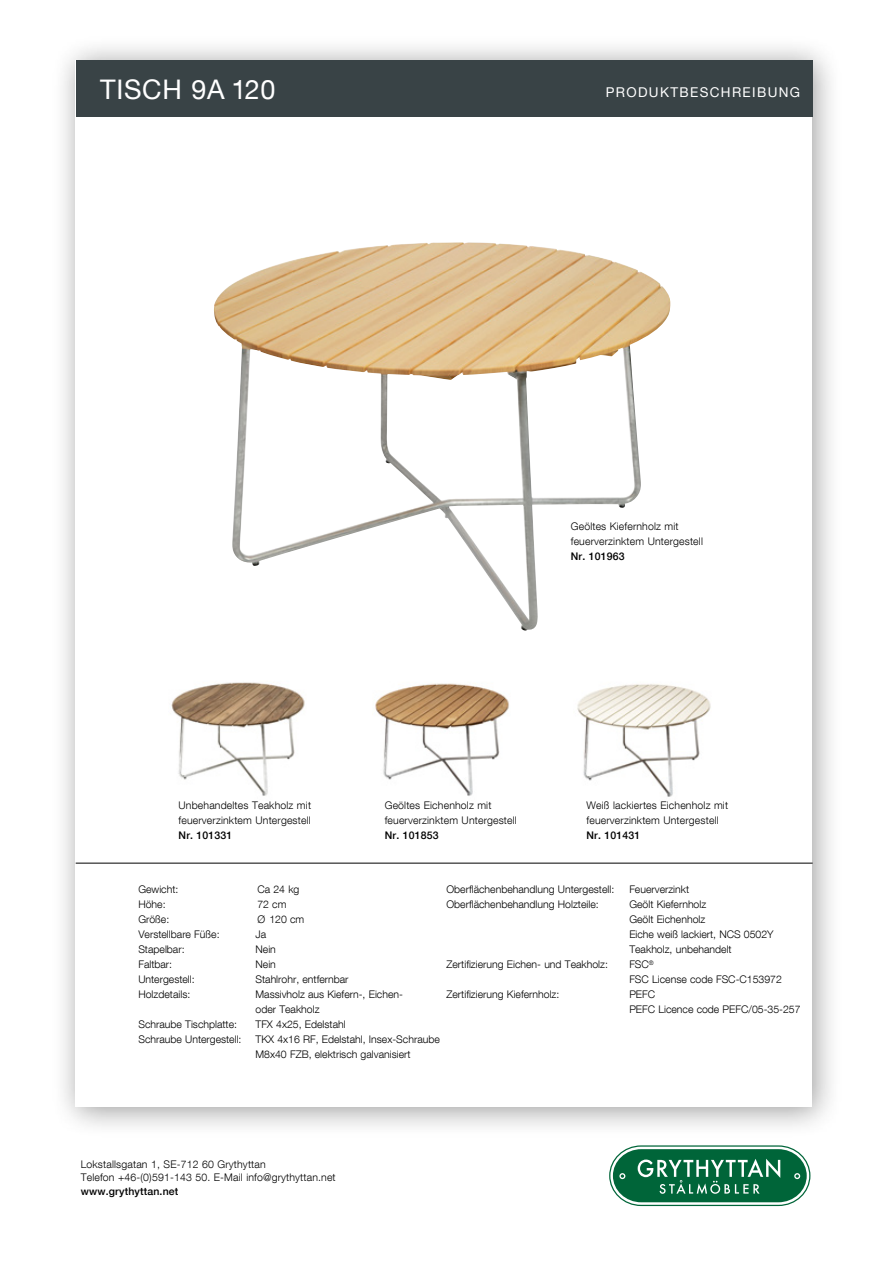
<style>
.page{position:relative;width:893px;height:1263px;background:#fff}
.page>*{position:absolute;margin:0;border:0;box-sizing:border-box;transform-origin:0 0}
.t1{font:27px "Helvetica Neue LT Com";letter-spacing:.025em;color:#fff}
.t2{font:13.5px "Helvetica Neue LT Com";letter-spacing:.1em;color:#fff}
.t3{font:300 10.5px/15px "Helvetica Neue LT Com";color:#000}
.t4{font:500 10.5px "Helvetica Neue LT Com";letter-spacing:.015em;color:#000}
</style>
<div class="page">
<div style="left:50px;top:35px;width:793px;height:1104px;background:#000;opacity:.4"></div>
<div style="left:76px;top:61px;width:736px;height:1046px;background:#fff"></div>
<div style="left:76px;top:60px;width:737px;height:57px;background:#394346"></div>
<hr style="left:76px;top:863px;width:737px;height:1px;background:#000">
<svg style="left:609px;top:1146px;width:201px;height:60px"></svg>
<img style="left:171px;top:682px;width:134px;height:114px">
<img style="left:375px;top:683px;width:134px;height:113px">
<img style="left:577px;top:684px;width:134px;height:113px">
<img style="left:214px;top:242px;width:456px;height:389px">
<h1 class="t1" style="left:100px;top:73px;width:177px">TISCH 9A 120</h1>
<p class="t2" style="left:606px;top:83px;width:196px">PRODUKTBESCHREIBUNG</p>
<p class="t3" style="left:571px;top:518px;width:134px">Geöltes Kiefernholz mit feuerverzinktem Untergestell</p>
<p class="t4" style="left:571px;top:550px;width:55px">Nr. 101963</p>
<p class="t3" style="left:179px;top:798px;width:134px">Unbehandeltes Teakholz mit feuerverzinktem Untergestell</p>
<p class="t4" style="left:179px;top:829px;width:55px">Nr. 101331</p>
<p class="t3" style="left:385px;top:798px;width:134px">Geöltes Eichenholz mit feuerverzinktem Untergestell</p>
<p class="t4" style="left:385px;top:829px;width:55px">Nr. 101853</p>
<p class="t3" style="left:587px;top:798px;width:143px">Weiß lackiertes Eichenholz mit feuerverzinktem Untergestell</p>
<p class="t4" style="left:587px;top:829px;width:55px">Nr. 101431</p>
<p class="t3" style="left:446px;top:882px;width:169px">Oberflächenbehandlung Untergestell:</p>
<p class="t3" style="left:629px;top:882px;width:61px">Feuerverzinkt</p>
<p class="t3" style="left:446px;top:897px;width:154px">Oberflächenbehandlung Holzteile:</p>
<p class="t3" style="left:629px;top:897px;width:146px">Geölt Kiefernholz<br>Geölt Eichenholz<br>Eiche weiß lackiert, NCS 0502Y<br>Teakholz, unbehandelt</p>
<p class="t3" style="left:446px;top:957px;width:163px">Zertifizierung Eichen- und Teakholz:</p>
<p class="t3" style="left:629px;top:957px;width:154px">FSC<sup>®<br></sup>FSC License code FSC-C153972</p>
<p class="t3" style="left:446px;top:987px;width:114px">Zertifizierung Kiefernholz:</p>
<p class="t3" style="left:629px;top:987px;width:173px">PEFC<br>PEFC Licence code PEFC/05-35-257</p>
<p class="t3" style="left:138px;top:882px;width:42px">Gewicht:</p>
<p class="t3" style="left:257px;top:882px;width:44px">Ca 24 kg</p>
<p class="t3" style="left:138px;top:897px;width:29px">Höhe:</p>
<p class="t3" style="left:257px;top:897px;width:31px">72 cm</p>
<p class="t3" style="left:138px;top:912px;width:32px">Größe:</p>
<p class="t3" style="left:257px;top:912px;width:48px">Ø 120 cm</p>
<p class="t3" style="left:138px;top:927px;width:83px">Verstellbare Füße:</p>
<p class="t3" style="left:255px;top:927px;width:12px">Ja</p>
<p class="t3" style="left:138px;top:942px;width:48px">Stapelbar:</p>
<p class="t3" style="left:255px;top:942px;width:22px">Nein</p>
<p class="t3" style="left:138px;top:957px;width:35px">Faltbar:</p>
<p class="t3" style="left:255px;top:957px;width:22px">Nein</p>
<p class="t3" style="left:138px;top:972px;width:58px">Untergestell:</p>
<p class="t3" style="left:255px;top:972px;width:95px">Stahlrohr, entfernbar</p>
<p class="t3" style="left:138px;top:987px;width:53px">Holzdetails:</p>
<p class="t3" style="left:255px;top:987px;width:149px">Massivholz aus Kiefern-, Eichen&shy;oder Teakholz</p>
<p class="t3" style="left:138px;top:1017px;width:100px">Schraube Tischplatte:</p>
<p class="t3" style="left:255px;top:1017px;width:92px">TFX 4x25, Edelstahl</p>
<p class="t3" style="left:138px;top:1032px;width:105px">Schraube Untergestell:</p>
<p class="t3" style="left:255px;top:1032px;width:186px">TKX 4x16 RF, Edelstahl, Insex-Schraube<br>M8x40 FZB, elektrisch galvanisiert</p>
<p class="t3" style="left:81px;top:1157px;width:256px;line-height:13.5px">Lokstallsgatan 1, SE-712 60 Grythyttan<br>Telefon +46-(0)591-143 50. E-Mail info@grythyttan.net</p>
<p class="t4" style="left:81px;top:1185px;width:99px">www.grythyttan.net</p>
</div>
